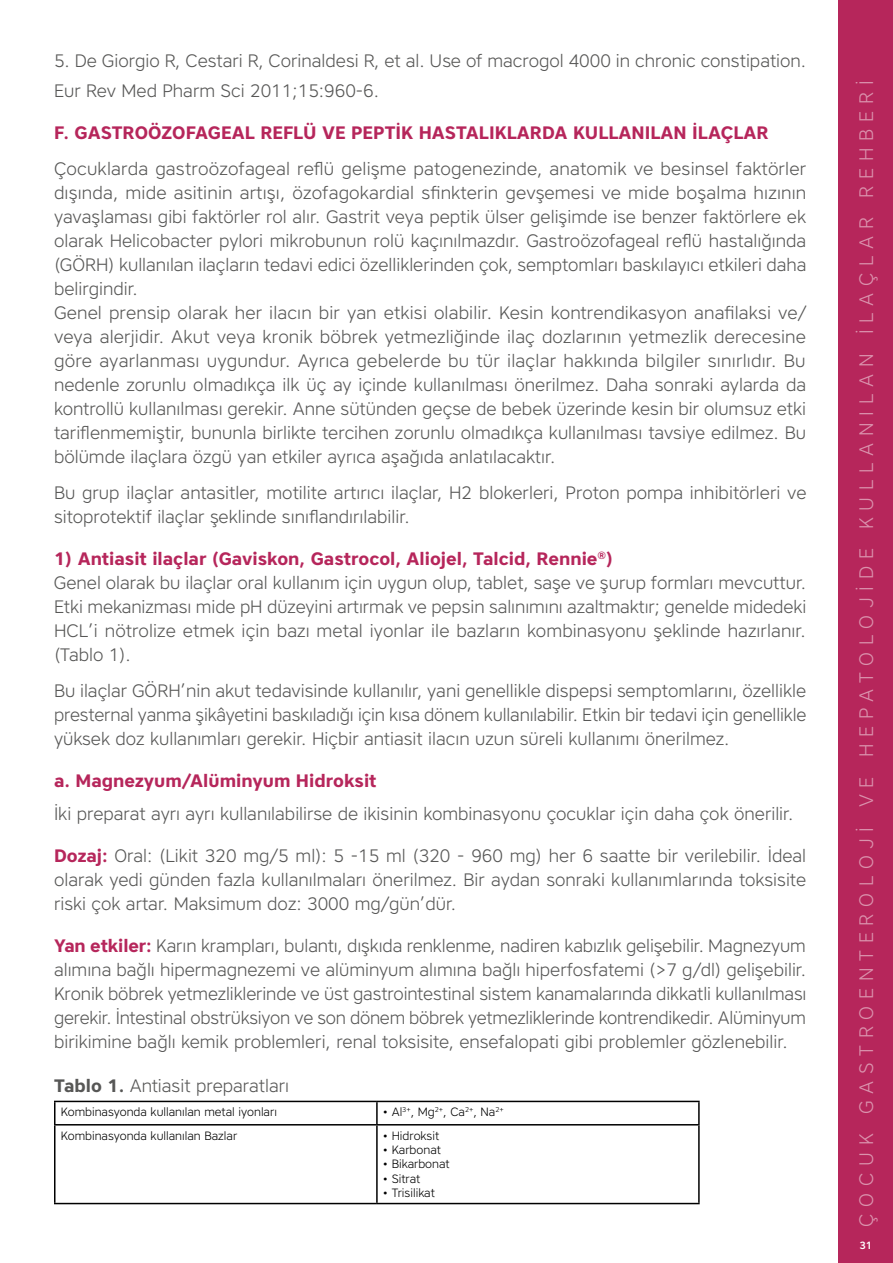
<style>
.page{position:relative;width:893px;height:1263px;background:#fff}
.page>*{position:absolute;margin:0;border:0;box-sizing:border-box;transform-origin:0 0}
.t1{font:300 19.5px "Core Sans A35";letter-spacing:.35em;color:#fff}
.t2{font:300 18px/24px "Core Sans A35";color:#575756;text-align:justify}
.t3{font:700 18px "Core Sans A65";color:#b6265b}
.t4{font:300 12px "Core Sans A35";color:#000}
.t5{font:500 10.5px "Core Sans A55";color:#fff}
.s1{font-family:"Core Sans A65";font-weight:700;color:#b6265b}
.s2{font-family:"Core Sans A65";font-weight:700}
</style>
<div class="page">
<div style="left:839px;top:0;width:54px;height:1263px;background:#b6265b"></div>
<hr style="left:54px;top:1101px;width:323px;height:1px;background:#000">
<hr style="left:54px;top:1102px;width:2px;height:22px;background:#000">
<hr style="left:377px;top:1101px;width:323px;height:1px;background:#000">
<hr style="left:376px;top:1102px;width:2px;height:22px;background:#000">
<hr style="left:698px;top:1102px;width:2px;height:22px;background:#000">
<hr style="left:54px;top:1124px;width:323px;height:1px;background:#000">
<hr style="left:54px;top:1125px;width:2px;height:78px;background:#000">
<hr style="left:377px;top:1124px;width:323px;height:1px;background:#000">
<hr style="left:376px;top:1125px;width:2px;height:78px;background:#000">
<hr style="left:698px;top:1125px;width:2px;height:78px;background:#000">
<hr style="left:54px;top:1203px;width:323px;height:1px;background:#000">
<hr style="left:377px;top:1203px;width:323px;height:1px;background:#000">
<p class="t2" style="left:54px;top:45px;width:754px;line-height:30px">5. De Giorgio R, Cestari R, Corinaldesi R, et al. Use of macrogol 4000 in chronic constipation.<br>Eur Rev Med Pharm Sci 2011;15:960-6.</p>
<p class="t3" style="left:54px;top:121px;width:716px">F. GASTROÖZOFAGEAL REFLÜ VE PEPTİK HASTALIKLARDA KULLANILAN İLAÇLAR</p>
<p class="t2" style="left:54px;top:156px;width:754px;text-align:left">Çocuklarda gastroözofageal reflü gelişme patogenezinde, anatomik ve besinsel faktörler dışında, mide asitinin artışı, özofagokardial sfinkterin gevşemesi ve mide boşalma hızının yavaşlaması gibi faktörler rol alır. Gastrit veya peptik ülser gelişimde ise benzer faktörlere ek olarak Helicobacter pylori mikrobunun rolü kaçınılmazdır. Gastroözofageal reflü hastalığında (GÖRH) kullanılan ilaçların tedavi edici özelliklerinden çok, semptomları baskılayıcı etkileri daha belirgindir.<br>Genel prensip olarak her ilacın bir yan etkisi olabilir. Kesin kontrendikasyon anafilaksi ve/ veya alerjidir. Akut veya kronik böbrek yetmezliğinde ilaç dozlarının yetmezlik derecesine göre ayarlanması uygundur. Ayrıca gebelerde bu tür ilaçlar hakkında bilgiler sınırlıdır. Bu nedenle zorunlu olmadıkça ilk üç ay içinde kullanılması önerilmez. Daha sonraki aylarda da kontrollü kullanılması gerekir. Anne sütünden geçse de bebek üzerinde kesin bir olumsuz etki tariflenmemiştir, bununla birlikte tercihen zorunlu olmadıkça kullanılması tavsiye edilmez. Bu bölümde ilaçlara özgü yan etkiler ayrıca aşağıda anlatılacaktır.</p>
<p class="t2" style="left:54px;top:480px;width:754px">Bu grup ilaçlar antasitler, motilite artırıcı ilaçlar, H2 blokerleri, Proton pompa inhibitörleri ve sitoprotektif ilaçlar şeklinde sınıflandırılabilir.</p>
<p class="t3" style="left:54px;top:547px;width:561px">1) Antiasit ilaçlar (Gaviskon, Gastrocol, Aliojel, Talcid, Rennie<sup>®</sup>)</p>
<p class="t2" style="left:54px;top:570px;width:754px">Genel olarak bu ilaçlar oral kullanım için uygun olup, tablet, saşe ve şurup formları mevcuttur.<br>Etki mekanizması mide pH düzeyini artırmak ve pepsin salınımını azaltmaktır; genelde midedeki HCL’i nötrolize etmek için bazı metal iyonlar ile bazların kombinasyonu şeklinde hazırlanır. (Tablo 1).</p>
<p class="t2" style="left:54px;top:678px;width:754px">Bu ilaçlar GÖRH’nin akut tedavisinde kullanılır, yani genellikle dispepsi semptomlarını, özellikle presternal yanma şikâyetini baskıladığı için kısa dönem kullanılabilir. Etkin bir tedavi için genellikle yüksek doz kullanımları gerekir. Hiçbir antiasit ilacın uzun süreli kullanımı önerilmez.</p>
<p class="t3" style="left:54px;top:769px;width:324px">a. Magnezyum/Alüminyum Hidroksit</p>
<p class="t2" style="left:54px;top:801px;width:741px">İki preparat ayrı ayrı kullanılabilirse de ikisinin kombinasyonu çocuklar için daha çok önerilir.</p>
<p class="t2" style="left:54px;top:843px;width:754px"><span class="s1">Dozaj:</span> Oral: (Likit 320 mg/5 ml): 5 -15 ml (320 - 960 mg) her 6 saatte bir verilebilir. İdeal olarak yedi günden fazla kullanılmaları önerilmez. Bir aydan sonraki kullanımlarında toksisite riski çok artar. Maksimum doz: 3000 mg/gün’dür.</p>
<p class="t2" style="left:54px;top:933px;width:754px"><span class="s1">Yan etkiler:</span> Karın krampları, bulantı, dışkıda renklenme, nadiren kabızlık gelişebilir. Magnezyum alımına bağlı hipermagnezemi ve alüminyum alımına bağlı hiperfosfatemi (&gt;7 g/dl) gelişebilir.<br>Kronik böbrek yetmezliklerinde ve üst gastrointestinal sistem kanamalarında dikkatli kullanılması gerekir. İntestinal obstrüksiyon ve son dönem böbrek yetmezliklerinde kontrendikedir. Alüminyum birikimine bağlı kemik problemleri, renal toksisite, ensefalopati gibi problemler gözlenebilir.</p>
<p class="t2" style="left:54px;top:1073px;width:237px"><span class="s2">Tablo 1.</span> Antiasit preparatları</p>
<p class="t4" style="left:61px;top:1104px;width:218px">Kombinasyonda kullanılan metal iyonları</p>
<p class="t4" style="left:383px;top:1104px;width:122px">• Al<sup>3+</sup>, Mg<sup>2+</sup>, Ca<sup>2+</sup>, Na<sup>2+</sup></p>
<p class="t4" style="left:61px;top:1127px;width:178px">Kombinasyonda kullanılan Bazlar</p>
<p class="t4" style="left:383px;top:1127px;width:58px">• Hidroksit</p>
<p class="t4" style="left:383px;top:1142px;width:60px">• Karbonat</p>
<p class="t4" style="left:383px;top:1156px;width:68px">• Bikarbonat</p>
<p class="t4" style="left:383px;top:1171px;width:39px">• Sitrat</p>
<p class="t4" style="left:383px;top:1185px;width:54px">• Trisilikat</p>
<p class="t1" style="left:854px;top:1227px;width:1148px;rotate:-90deg">ÇOCUK GASTROENTEROLOJİ VE HEPATOLOJİDE KULLANILAN İLAÇLAR REHBERİ</p>
<p class="t5" style="left:859px;top:1238px;width:14px">31</p>
</div>
